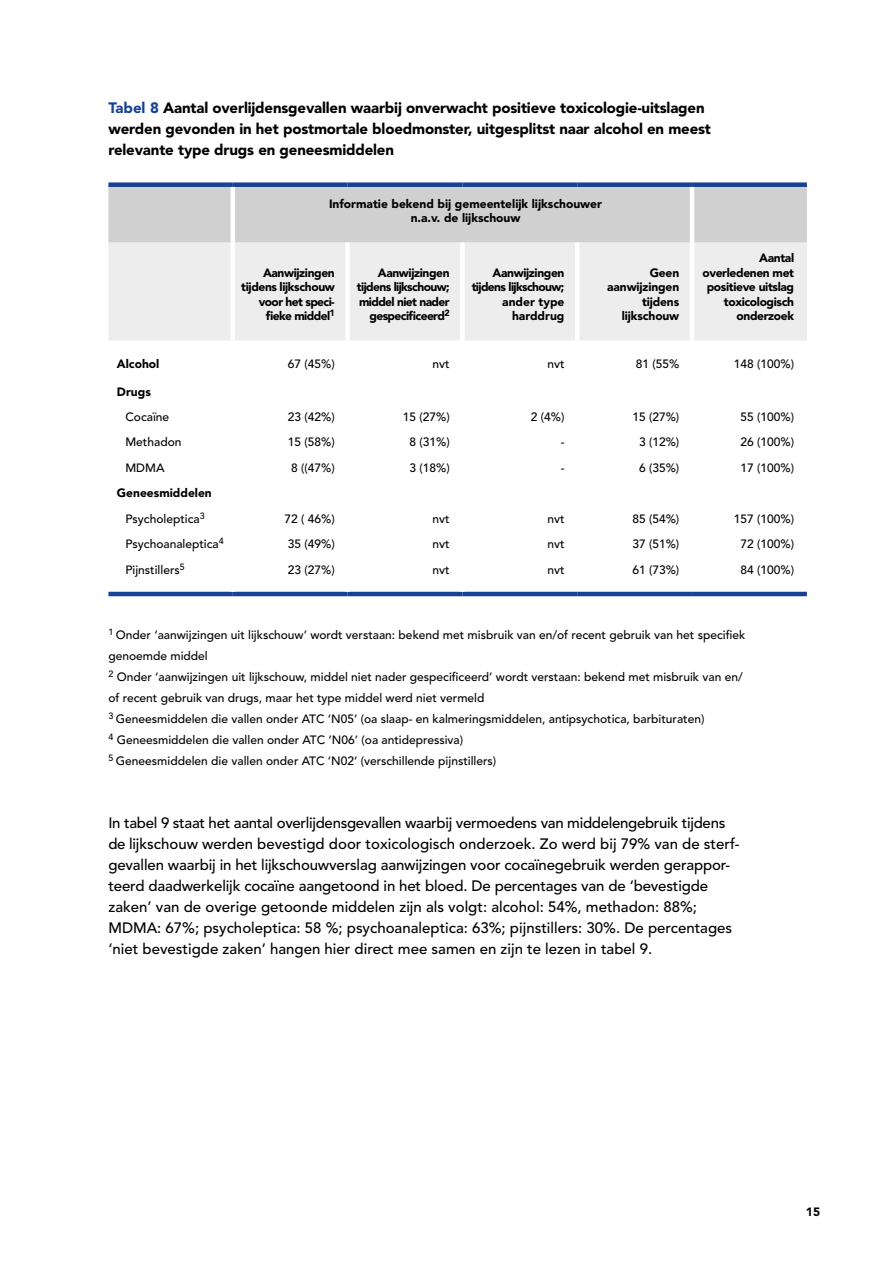
<style>
.page{position:relative;width:893px;height:1263px;background:#fff}
.page>*{position:absolute;margin:0;border:0;box-sizing:border-box;transform-origin:0 0}
.t1{font:500 15px/21px "Avenir LT Std";letter-spacing:-.01em;color:#000}
.t2{font:900 15px/21px "Avenir LT Std";letter-spacing:-.01em;color:#000}
.t3{font:500 12px/21px "Avenir LT Std";color:#000}
.t4{font:900 12px/14.4px "Avenir LT Std";letter-spacing:-.03em;color:#000;text-align:right}
.t5{font:900 12px/14.4px "Avenir LT Std";color:#000;text-align:center}
.t6{font:900 12px/14.4px "Avenir LT Std";letter-spacing:-.05em;color:#000;text-align:right}
.t7{font:900 12px/14.4px "Avenir LT Std";letter-spacing:-.01em;color:#000;text-align:right}
.s1{color:#164194}
.s2{font-weight:500}
</style>
<div class="page">
<div style="left:108px;top:187px;width:699px;height:56px;background:#d0d0d0"></div>
<div style="left:108px;top:243px;width:699px;height:97px;background:#ededed"></div>
<svg style="left:108px;top:591px;width:699px;height:1px"></svg>
<div style="left:108px;top:182px;width:125px;height:5px;background:#164194"></div>
<div style="left:233px;top:182px;width:115px;height:5px;background:#164194"></div>
<div style="left:348px;top:182px;width:114px;height:5px;background:#164194"></div>
<div style="left:462px;top:182px;width:115px;height:5px;background:#164194"></div>
<div style="left:577px;top:182px;width:115px;height:5px;background:#164194"></div>
<div style="left:692px;top:182px;width:115px;height:5px;background:#164194"></div>
<hr style="left:108px;top:592px;width:125px;height:4px;background:#164194">
<hr style="left:233px;top:592px;width:115px;height:4px;background:#164194">
<hr style="left:348px;top:592px;width:114px;height:4px;background:#164194">
<hr style="left:462px;top:592px;width:115px;height:4px;background:#164194">
<hr style="left:577px;top:592px;width:115px;height:4px;background:#164194">
<hr style="left:692px;top:592px;width:115px;height:4px;background:#164194">
<div style="left:345px;top:554px;width:5px;height:38px;background:#fff"></div>
<div style="left:460px;top:554px;width:5px;height:38px;background:#fff"></div>
<hr style="left:231px;top:243px;width:4px;height:97px;background:#fff">
<hr style="left:231px;top:554px;width:4px;height:38px;background:#fff">
<div style="left:345px;top:243px;width:5px;height:97px;background:#fff"></div>
<div style="left:460px;top:243px;width:5px;height:97px;background:#fff"></div>
<hr style="left:575px;top:243px;width:4px;height:97px;background:#fff">
<hr style="left:690px;top:243px;width:4px;height:97px;background:#fff">
<hr style="left:231px;top:187px;width:4px;height:56px;background:#fff">
<hr style="left:690px;top:187px;width:4px;height:56px;background:#fff">
<p class="t2" style="left:108px;top:98px;width:604px"><span class="s1">Tabel 8</span> Aantal overlijdensgevallen waarbij onverwacht positieve toxicologie-uitslagen werden gevonden in het postmortale bloedmonster, uitgesplitst naar alcohol en meest relevante type drugs en geneesmiddelen</p>
<p class="t5" style="left:329px;top:196px;width:274px">Informatie bekend bij gemeentelijk lijkschouwer n.a.v. de lijkschouw</p>
<p class="t4" style="left:241px;top:265px;width:95px">Aanwijzingen tijdens lijkschouw voor het speci&shy;fieke middel<sup>1</sup></p>
<p class="t6" style="left:357px;top:265px;width:94px">Aanwijzingen tijdens lijkschouw; middel niet nader gespecificeerd<sup>2</sup></p>
<p class="t4" style="left:472px;top:265px;width:94px">Aanwijzingen tijdens lijkschouw; ander type harddrug</p>
<p class="t7" style="left:607px;top:265px;width:74px">Geen aanwijzingen tijdens lijkschouw</p>
<p class="t4" style="left:702px;top:251px;width:93px">Aantal overledenen met positieve uitslag toxicologisch onderzoek</p>
<p class="t5" style="left:117px;top:357px;width:44px">Alcohol</p>
<p class="t3" style="left:288px;top:354px;width:48px">67 (45%)</p>
<p class="t3" style="left:433px;top:354px;width:19px">nvt</p>
<p class="t3" style="left:547px;top:354px;width:19px">nvt</p>
<p class="t3" style="left:636px;top:354px;width:45px">81 (55%</p>
<p class="t3" style="left:734px;top:354px;width:62px">148 (100%)</p>
<p class="t4" style="left:117px;top:385px;width:35px">Drugs</p>
<p class="t3" style="left:125px;top:406px;width:45px">Cocaïne</p>
<p class="t3" style="left:288px;top:406px;width:48px">23 (42%)</p>
<p class="t3" style="left:403px;top:406px;width:48px">15 (27%)</p>
<p class="t3" style="left:531px;top:406px;width:35px">2 (4%)</p>
<p class="t3" style="left:632px;top:406px;width:48px">15 (27%)</p>
<p class="t3" style="left:740px;top:406px;width:55px">55 (100%)</p>
<p class="t3" style="left:125px;top:432px;width:58px">Methadon</p>
<p class="t3" style="left:288px;top:432px;width:48px">15 (58%)</p>
<p class="t3" style="left:409px;top:432px;width:42px">8 (31%)</p>
<p class="t3" style="left:561px;top:432px;width:5px">-</p>
<p class="t3" style="left:639px;top:432px;width:42px">3 (12%)</p>
<p class="t3" style="left:740px;top:432px;width:55px">26 (100%)</p>
<p class="t3" style="left:125px;top:457px;width:41px">MDMA</p>
<p class="t3" style="left:291px;top:457px;width:45px">8 ((47%)</p>
<p class="t3" style="left:409px;top:457px;width:42px">3 (18%)</p>
<p class="t3" style="left:561px;top:457px;width:5px">-</p>
<p class="t3" style="left:639px;top:457px;width:42px">6 (35%)</p>
<p class="t3" style="left:740px;top:457px;width:55px">17 (100%)</p>
<p class="t5" style="left:117px;top:480px;width:96px;line-height:25.5px">Geneesmiddelen<br><span class="s2">Psycholeptica</span><sup>3</sup></p>
<p class="t3" style="left:285px;top:508px;width:52px">72 ( 46%)</p>
<p class="t3" style="left:433px;top:508px;width:19px">nvt</p>
<p class="t3" style="left:547px;top:508px;width:19px">nvt</p>
<p class="t3" style="left:632px;top:508px;width:48px">85 (54%)</p>
<p class="t3" style="left:734px;top:508px;width:62px">157 (100%)</p>
<p class="t3" style="left:125px;top:534px;width:100px">Psychoanaleptica<sup>4</sup></p>
<p class="t3" style="left:288px;top:534px;width:48px">35 (49%)</p>
<p class="t3" style="left:433px;top:534px;width:19px">nvt</p>
<p class="t3" style="left:547px;top:534px;width:19px">nvt</p>
<p class="t3" style="left:632px;top:534px;width:48px">37 (51%)</p>
<p class="t3" style="left:740px;top:534px;width:55px">72 (100%)</p>
<p class="t3" style="left:125px;top:559px;width:61px">Pijnstillers<sup>5</sup></p>
<p class="t3" style="left:288px;top:559px;width:48px">23 (27%)</p>
<p class="t3" style="left:433px;top:559px;width:19px">nvt</p>
<p class="t3" style="left:547px;top:559px;width:19px">nvt</p>
<p class="t3" style="left:632px;top:559px;width:48px">61 (73%)</p>
<p class="t3" style="left:740px;top:559px;width:55px">84 (100%)</p>
<p class="t3" style="left:108px;top:624px;width:638px"><sup>1</sup> Onder ‘aanwijzingen uit lijkschouw’ wordt verstaan: bekend met misbruik van en/of recent gebruik van het specifiek genoemde middel<br><sup>2</sup> Onder ‘aanwijzingen uit lijkschouw, middel niet nader gespecificeerd’ wordt verstaan: bekend met misbruik van en/ of recent gebruik van drugs, maar het type middel werd niet vermeld<br><sup>3</sup> Geneesmiddelen die vallen onder ATC ‘N05’ (oa slaap- en kalmeringsmiddelen, antipsychotica, barbituraten)<br><sup>4</sup> Geneesmiddelen die vallen onder ATC ‘N06’ (oa antidepressiva)<br><sup>5</sup> Geneesmiddelen die vallen onder ATC ‘N02’ (verschillende pijnstillers)</p>
<p class="t1" style="left:108px;top:812px;width:633px">In tabel 9 staat het aantal overlijdensgevallen waarbij vermoedens van middelengebruik tijdens de lijkschouw werden bevestigd door toxicologisch onderzoek. Zo werd bij 79% van de sterf&shy;gevallen waarbij in het lijkschouwverslag aanwijzingen voor cocaïnegebruik werden gerappor&shy;teerd daadwerkelijk cocaïne aangetoond in het bloed. De percentages van de ‘bevestigde zaken’ van de overige getoonde middelen zijn als volgt: alcohol: 54%, methadon: 88%; MDMA: 67%; psycholeptica: 58 %; psychoanaleptica: 63%; pijnstillers: 30%. De percentages ‘niet bevestigde zaken’ hangen hier direct mee samen en zijn te lezen in tabel 9.</p>
<p class="t4" style="left:806px;top:1205px;width:16px">15</p>
</div>
